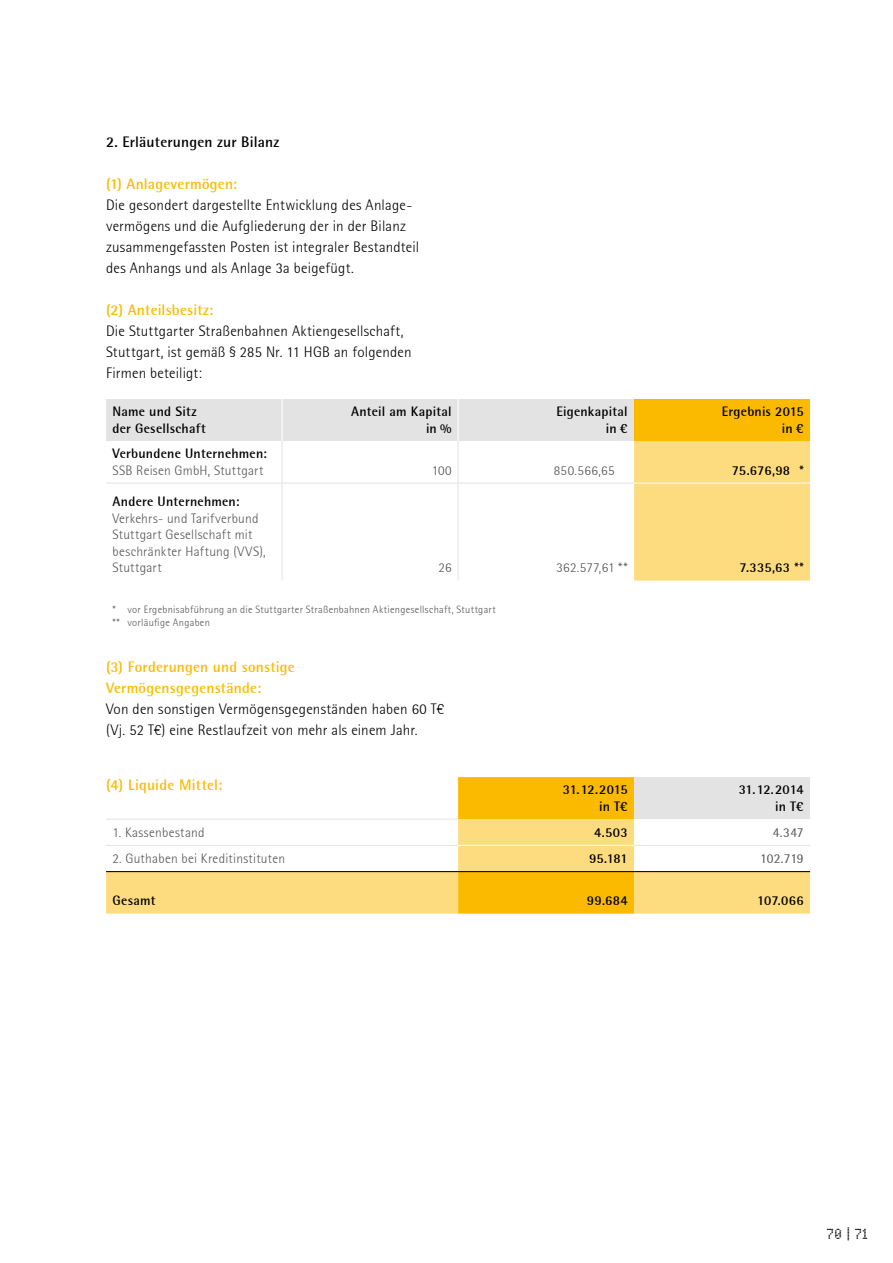
<style>
.page{position:relative;width:893px;height:1263px;background:#fff}
.page>*{position:absolute;margin:0;border:0;box-sizing:border-box;transform-origin:0 0}
.t1{font:300 15px/21px "Agfa Rotis Semisans";letter-spacing:.015em;color:#000}
.t2{font:700 15px "Agfa Rotis Semisans";letter-spacing:.01em;color:#000}
.t3{font:700 15px "Agfa Rotis Semisans";letter-spacing:.015em;color:#fbba00}
.t4{font:condensed 15px "Dot Matrix Two OT";color:#000}
.t5{font:300 13.5px/16.5px "Agfa Rotis Semisans";letter-spacing:.02em;color:#565656}
.t6{font:700 13.5px/16.5px "Agfa Rotis Semisans";letter-spacing:.015em;color:#000;text-align:right}
.t7{font:700 13.5px/16.5px "Agfa Rotis Semisans";letter-spacing:-.02em;color:#000;text-align:right}
.t8{font:13.5px "Agfa Rotis Semisans";letter-spacing:-.01em;color:#565656}
.t9{font:300 10.5px/12.6px "Agfa Rotis Semisans";letter-spacing:.03em;color:#565656}
.s1{font-weight:700;color:#fbba00}
.s2{font-weight:700;color:#000}
</style>
<div class="page">
<svg style="left:106px;top:399px;width:704px;height:182px"></svg>
<hr style="left:282px;top:399px;width:1px;height:42px;background:#fff">
<hr style="left:458px;top:399px;width:1px;height:42px;background:#fff">
<hr style="left:634px;top:482px;width:176px;height:2px;background:#fff">
<hr style="left:282px;top:441px;width:1px;height:41px;background:#e3e3e3">
<hr style="left:458px;top:441px;width:1px;height:41px;background:#e3e3e3">
<hr style="left:106px;top:482px;width:176px;height:2px;background:#e3e3e3">
<hr style="left:282px;top:482px;width:176px;height:2px;background:#e3e3e3">
<hr style="left:282px;top:484px;width:1px;height:97px;background:#e3e3e3">
<hr style="left:458px;top:482px;width:176px;height:2px;background:#e3e3e3">
<hr style="left:458px;top:484px;width:1px;height:97px;background:#e3e3e3">
<svg style="left:458px;top:777px;width:352px;height:42px;background:#efce71"></svg>
<svg style="left:106px;top:819px;width:704px;height:95px"></svg>
<hr style="left:458px;top:845px;width:176px;height:1px;background:#fff">
<hr style="left:106px;top:871px;width:352px;height:1px;background:#000">
<hr style="left:458px;top:871px;width:176px;height:1px;background:#000">
<hr style="left:634px;top:871px;width:176px;height:1px;background:#000">
<hr style="left:106px;top:818px;width:352px;height:2px;background:#e3e3e3">
<hr style="left:106px;top:845px;width:352px;height:1px;background:#e3e3e3">
<hr style="left:634px;top:845px;width:176px;height:1px;background:#e3e3e3">
<p class="t2" style="left:106px;top:133px;width:175px">2. Erläuterungen zur Bilanz</p>
<p class="t1" style="left:106px;top:173px;width:315px"><span class="s1">(1) Anlagevermögen:<br></span>Die gesondert dargestellte Entwicklung des Anlage&shy;vermögens und die Aufgliederung der in der Bilanz zusammengefassten Posten ist integraler Bestandteil des Anhangs und als Anlage 3a beigefügt.</p>
<p class="t1" style="left:106px;top:299px;width:307px"><span class="s1">(2) Anteilsbesitz:<br></span>Die Stuttgarter Straßenbahnen Aktiengesellschaft, Stuttgart, ist gemäß § 285 Nr. 11 HGB an folgenden Firmen beteiligt:</p>
<p class="t6" style="left:112px;top:403px;width:95px;text-align:left">Name und Sitz der Gesellschaft</p>
<p class="t6" style="left:351px;top:403px;width:102px">Anteil am Kapital in %</p>
<p class="t6" style="left:556px;top:403px;width:73px">Eigenkapital in €</p>
<p class="t6" style="left:722px;top:403px;width:83px">Ergebnis 2015 in €</p>
<p class="t5" style="left:112px;top:445px;width:156px"><span class="s2">Verbundene Unternehmen:<br></span>SSB Reisen GmbH, Stuttgart</p>
<p class="t5" style="left:432px;top:462px;width:22px">100</p>
<p class="t5" style="left:554px;top:462px;width:62px">850.566,65</p>
<p class="t6" style="left:732px;top:461px;width:73px">75.676,98 *</p>
<p class="t5" style="left:112px;top:493px;width:155px"><span class="s2">Andere Unternehmen:<br></span>Verkehrs- und Tarifverbund<br>Stuttgart Gesellschaft mit beschränkter Haftung (VVS),<br>Stuttgart</p>
<p class="t5" style="left:439px;top:559px;width:15px">26</p>
<p class="t5" style="left:556px;top:559px;width:73px">362.577,61 **</p>
<p class="t6" style="left:739px;top:559px;width:66px">7.335,63 **</p>
<p class="t9" style="left:112px;top:604px;width:385px">* vor Ergebnisabführung an die Stuttgarter Straßenbahnen Aktiengesellschaft, Stuttgart ** vorläufige Angaben</p>
<p class="t1" style="left:106px;top:656px;width:340px"><span class="s1">(3) Forderungen und sonstige Vermögensgegenstände:<br></span>Von den sonstigen Vermögensgegenständen haben 60 T€ (Vj. 52 T€) eine Restlaufzeit von mehr als einem Jahr.</p>
<p class="t3" style="left:106px;top:775px;width:118px">(4) Liquide Mittel:</p>
<p class="t7" style="left:563px;top:781px;width:66px">31.12.2015 in T€</p>
<p class="t7" style="left:739px;top:781px;width:66px">31.12.2014 in T€</p>
<p class="t5" style="left:112px;top:824px;width:94px">1. Kassenbestand</p>
<p class="t6" style="left:594px;top:824px;width:35px">4.503</p>
<p class="t8" style="left:773px;top:824px;width:32px">4.347</p>
<p class="t5" style="left:112px;top:850px;width:174px">2. Guthaben bei Kreditinstituten</p>
<p class="t6" style="left:589px;top:850px;width:40px">95.181</p>
<p class="t8" style="left:760px;top:850px;width:45px">102.719</p>
<p class="t6" style="left:112px;top:892px;width:45px">Gesamt</p>
<p class="t6" style="left:587px;top:892px;width:42px">99.684</p>
<p class="t6" style="left:757px;top:892px;width:48px">107.066</p>
<p class="t4" style="left:827px;top:1226px;width:43px">70 | 71</p>
</div>
